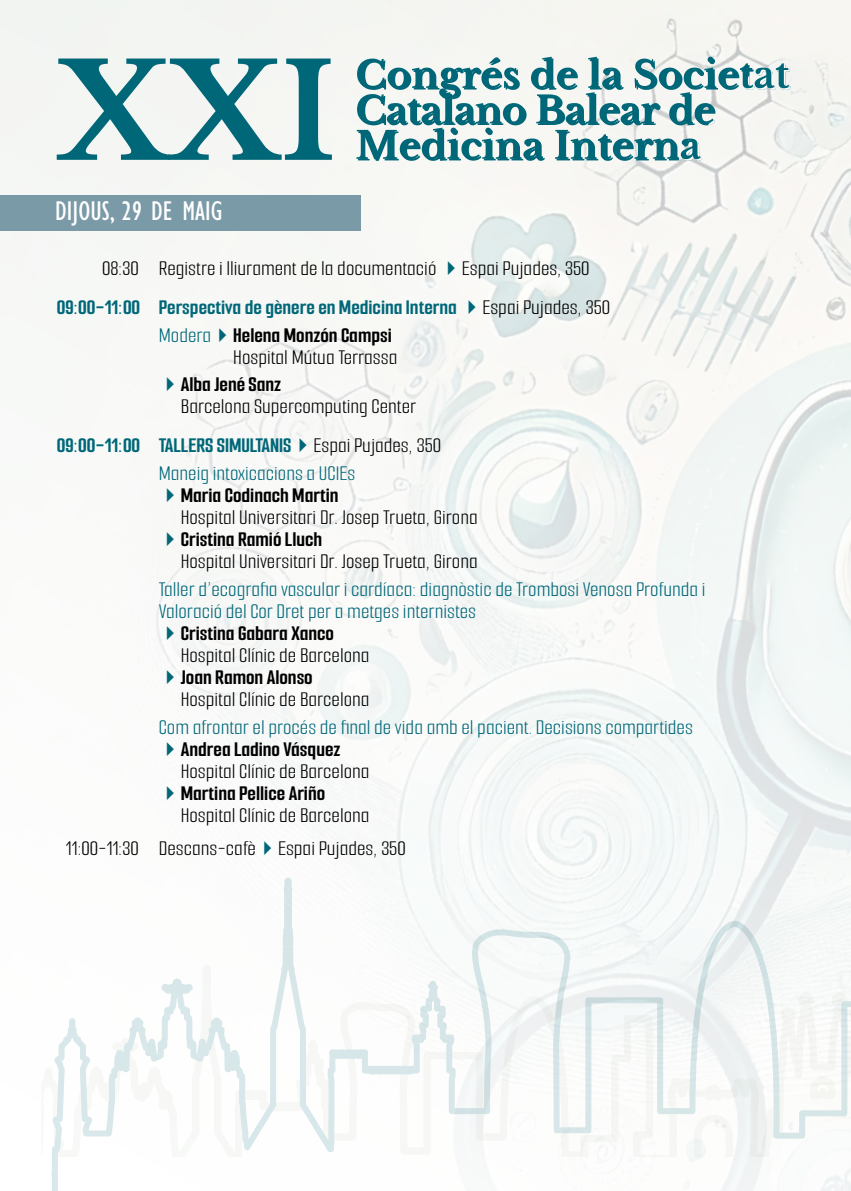
<style>
.page{position:relative;width:851px;height:1191px;background:#fff}
.page>*{position:absolute;margin:0;border:0;box-sizing:border-box;transform-origin:0 0}
.t1{font:condensed 28px "Gill Sans Std";color:#fff}
.t2{font:22px/22px "Smooch Sans";color:#000}
.t3{font:22px/22px "Smooch Sans";color:#006778}
.t4{font:700 22px "Smooch Sans";color:#006778}
.t5{font:700 22px "Smooch Sans";color:#000}
.s1{color:#006778}
.s2{font-weight:400;color:#000}
.s3{font-weight:700}
</style>
<div class="page">
<img style="left:0;top:0;width:850px;height:877px">
<svg style="left:51px;top:879px;width:799px;height:312px"></svg>
<svg style="left:356px;top:57px;width:434px;height:104px"></svg>
<svg style="left:57px;top:59px;width:275px;height:101px"></svg>
<div style="left:0;top:196px;width:360px;height:35px;background:#7b9aa8"></div>
<p class="t1" style="left:55px;top:195px;width:169px">DIJOUS, 29 DE MAIG</p>
<p class="t2" style="left:102px;top:257px;width:489px">08:30 Registre i lliurament de la documentació <span class="s1">✔</span>Espai Pujades, 350</p>
<p class="t4" style="left:57px;top:294px;width:554px">09:00-11:00 Perspectiva de gènere en Medicina Interna ✔<span class="s2">Espai Pujades, 350</span></p>
<p class="t2" style="left:159px;top:323px;width:240px;text-align:right"><span class="s1">Modera✔</span><span class="s3">Helena Monzón Campsi<br></span>Hospital Mútua Terrassa</p>
<p class="t2" style="left:181px;top:373px;width:237px;text-indent:-22px"><span class="s1">✔</span><span class="s3">Alba Jené Sanz<br></span>Barcelona Supercomputing Center</p>
<p class="t4" style="left:57px;top:432px;width:386px">09:00-11:00 TALLERS SIMULTANIS✔<span class="s2">Espai Pujades, 350</span></p>
<p class="t3" style="left:159px;top:462px;width:198px">Maneig intoxicacions a UCIEs</p>
<p class="t2" style="left:181px;top:484px;width:298px;text-indent:-22px"><span class="s1">✔</span><span class="s3">Maria Codinach Martin<br></span>Hospital Universitari Dr. Josep Trueta, Girona</p>
<p class="t2" style="left:181px;top:528px;width:298px;text-indent:-22px"><span class="s1">✔</span><span class="s3">Cristina Ramió Lluch<br></span>Hospital Universitari Dr. Josep Trueta, Girona</p>
<p class="t3" style="left:159px;top:577px;width:548px">Taller d’ecografia vascular i cardíaca: diagnòstic de Trombosi Venosa Profunda i<br>Valoració del Cor Dret per a metges internistes</p>
<p class="t5" style="left:159px;top:620px;width:177px"><span class="s1">✔</span>Cristina Gabara Xanco</p>
<p class="t2" style="left:181px;top:643px;width:190px">Hospital Clínic de Barcelona</p>
<p class="t5" style="left:159px;top:664px;width:155px"><span class="s1">✔</span>Joan Ramon Alonso</p>
<p class="t2" style="left:181px;top:687px;width:190px">Hospital Clínic de Barcelona</p>
<p class="t3" style="left:159px;top:715px;width:535px">Com afrontar el procés de final de vida amb el pacient. Decisions compartides</p>
<p class="t2" style="left:181px;top:737px;width:190px;text-indent:-22px"><span class="s1">✔</span><span class="s3">Andrea Ladino Vásquez<br></span>Hospital Clínic de Barcelona</p>
<p class="t2" style="left:181px;top:781px;width:190px;text-indent:-22px"><span class="s1">✔</span><span class="s3">Martina Pellice Ariño<br></span>Hospital Clínic de Barcelona</p>
<p class="t2" style="left:66px;top:836px;width:341px">11:00-11:30 Descans-cafè<span class="s1">✔</span>Espai Pujades, 350</p>
</div>
